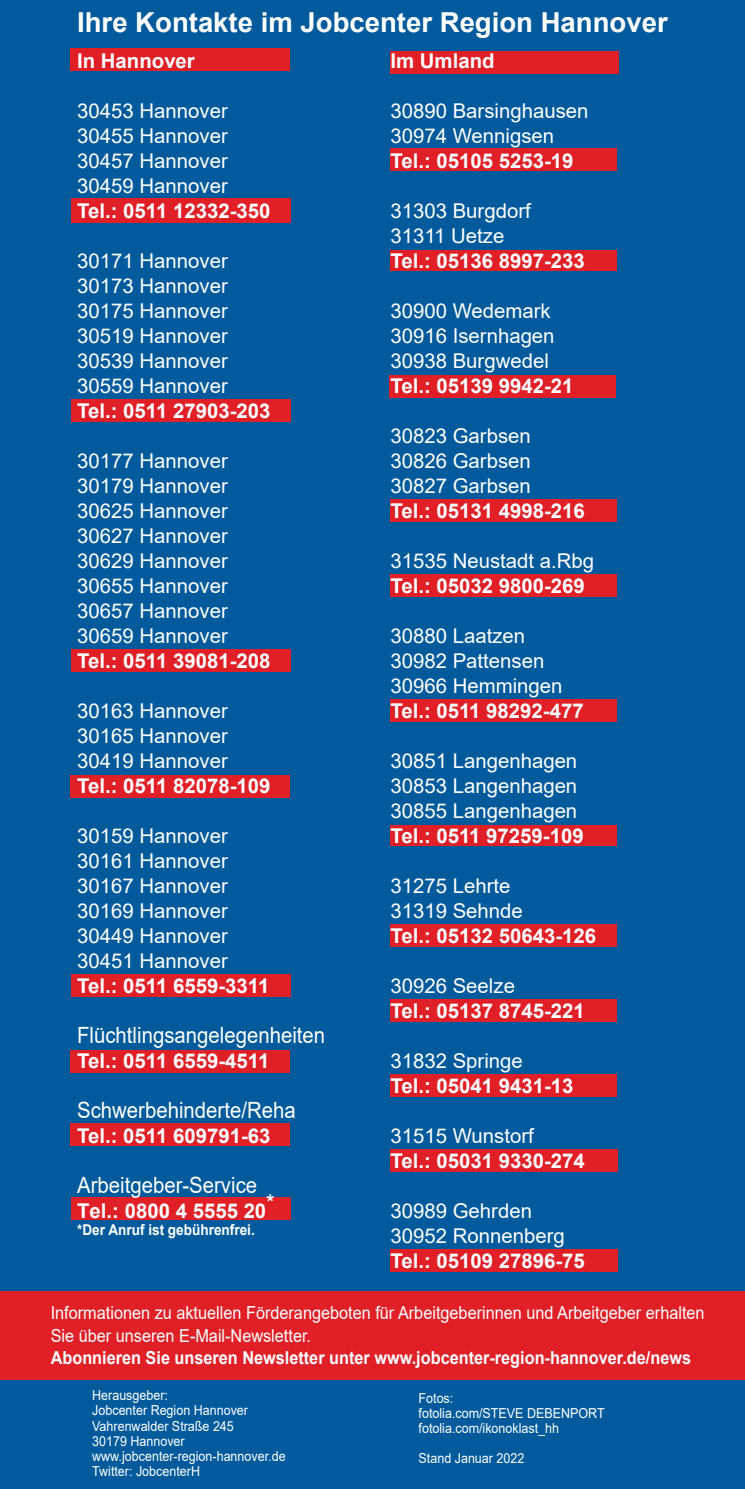
<style>
.page{position:relative;width:745px;height:1489px;background:#fff}
.page>*{position:absolute;margin:0;border:0;box-sizing:border-box;transform-origin:0 0}
.t1{font:700 27.5px "Arial";color:#fff}
.t2{font:22.5px "Arial";color:#fff;scale:.91 1}
.t3{font:20.25px/25px "Arial";color:#fff;text-align:justify}
.t4{font:700 20.25px "Arial";color:#fff}
.t5{font:18px/22.5px "Arial";color:#fff;scale:.91 1}
.t6{font:700 18px "Arial";color:#fff;scale:.91 1}
.t7{font:700 15px "Arial";color:#fff;scale:.91 1}
.t8{font:13.75px/15px "Arial";color:#fff;scale:.91 1}
</style>
<div class="page">
<div style="left:0;top:0;width:744px;height:1488px;background:#005a9c"></div>
<div style="left:390px;top:51px;width:228px;height:22px;background:#e01f26"></div>
<div style="left:70px;top:48px;width:219px;height:22px;background:#e01f26"></div>
<div style="left:71px;top:399px;width:219px;height:22px;background:#e01f26"></div>
<div style="left:72px;top:649px;width:218px;height:22px;background:#e01f26"></div>
<div style="left:71px;top:775px;width:219px;height:22px;background:#e01f26"></div>
<div style="left:71px;top:974px;width:219px;height:22px;background:#e01f26"></div>
<div style="left:71px;top:198px;width:220px;height:25px;background:#e01f26"></div>
<div style="left:390px;top:149px;width:227px;height:22px;background:#e01f26"></div>
<div style="left:390px;top:251px;width:227px;height:20px;background:#e01f26"></div>
<div style="left:389px;top:375px;width:227px;height:22px;background:#e01f26"></div>
<div style="left:390px;top:500px;width:227px;height:22px;background:#e01f26"></div>
<div style="left:390px;top:699px;width:227px;height:23px;background:#e01f26"></div>
<div style="left:390px;top:575px;width:227px;height:22px;background:#e01f26"></div>
<div style="left:390px;top:825px;width:227px;height:21px;background:#e01f26"></div>
<div style="left:390px;top:924px;width:227px;height:22px;background:#e01f26"></div>
<div style="left:390px;top:999px;width:227px;height:22px;background:#e01f26"></div>
<div style="left:390px;top:1074px;width:227px;height:22px;background:#e01f26"></div>
<div style="left:390px;top:1149px;width:227px;height:22px;background:#e01f26"></div>
<div style="left:390px;top:1249px;width:227px;height:22px;background:#e01f26"></div>
<div style="left:71px;top:1050px;width:219px;height:22px;background:#e01f26"></div>
<div style="left:71px;top:1197px;width:219px;height:22px;background:#e01f26"></div>
<div style="left:0;top:1291px;width:744px;height:88px;background:#e01f26"></div>
<div style="left:71px;top:1123px;width:219px;height:22px;background:#e01f26"></div>
<h1 class="t1" style="left:77px;top:3px;width:591px">Ihre Kontakte im Jobcenter Region Hannover</h1>
<p class="t4" style="left:77px;top:46px;width:119px">In Hannover</p>
<p class="t3" style="left:77px;top:98px;width:152px">30453 Hannover 30455 Hannover 30457 Hannover 30459 Hannover</p>
<p class="t4" style="left:77px;top:196px;width:195px">Tel.: 0511 12332-350</p>
<p class="t3" style="left:77px;top:248px;width:152px">30171 Hannover 30173 Hannover 30175 Hannover 30519 Hannover 30539 Hannover 30559 Hannover</p>
<p class="t4" style="left:77px;top:396px;width:195px">Tel.: 0511 27903-203</p>
<p class="t3" style="left:77px;top:448px;width:152px">30177 Hannover 30179 Hannover 30625 Hannover 30627 Hannover 30629 Hannover 30655 Hannover 30657 Hannover 30659 Hannover</p>
<p class="t4" style="left:77px;top:646px;width:195px">Tel.: 0511 39081-208</p>
<p class="t3" style="left:77px;top:698px;width:152px">30163 Hannover 30165 Hannover 30419 Hannover</p>
<p class="t4" style="left:77px;top:771px;width:195px">Tel.: 0511 82078-109</p>
<p class="t3" style="left:77px;top:823px;width:152px">30159 Hannover 30161 Hannover 30167 Hannover 30169 Hannover 30449 Hannover 30451 Hannover</p>
<p class="t4" style="left:77px;top:971px;width:193px">Tel.: 0511 6559-3311</p>
<p class="t2" style="left:77px;top:1019px;width:274px">Flüchtlingsangelegenheiten</p>
<p class="t4" style="left:77px;top:1046px;width:193px">Tel.: 0511 6559-4511</p>
<p class="t2" style="left:77px;top:1094px;width:241px">Schwerbehinderte/Reha</p>
<p class="t4" style="left:77px;top:1121px;width:195px">Tel.: 0511 609791-63</p>
<p class="t2" style="left:77px;top:1169px;width:199px">Arbeitgeber-Service</p>
<p class="t4" style="left:77px;top:1196px;width:198px">Tel.: 0800 4 5555 20*</p>
<p class="t7" style="left:77px;top:1218px;width:196px">*Der Anruf ist gebührenfrei.</p>
<p class="t4" style="left:390px;top:46px;width:106px">Im Umland</p>
<p class="t3" style="left:390px;top:98px;width:199px">30890 Barsinghausen<br>30974 Wennigsen</p>
<p class="t4" style="left:390px;top:146px;width:184px">Tel.: 05105 5253-19</p>
<p class="t3" style="left:390px;top:198px;width:142px">31303 Burgdorf<br>31311 Uetze</p>
<p class="t4" style="left:390px;top:246px;width:196px">Tel.: 05136 8997-233</p>
<p class="t3" style="left:390px;top:298px;width:166px;text-align:left">30900 Wedemark<br>30916 Isernhagen<br>30938 Burgwedel</p>
<p class="t4" style="left:390px;top:371px;width:184px">Tel.: 05139 9942-21</p>
<p class="t3" style="left:390px;top:423px;width:142px">30823 Garbsen 30826 Garbsen 30827 Garbsen</p>
<p class="t4" style="left:390px;top:496px;width:196px">Tel.: 05131 4998-216</p>
<p class="t3" style="left:390px;top:548px;width:205px">31535 Neustadt a.Rbg</p>
<p class="t4" style="left:390px;top:571px;width:196px">Tel.: 05032 9800-269</p>
<p class="t3" style="left:390px;top:623px;width:173px;text-align:left">30880 Laatzen<br>30982 Pattensen<br>30966 Hemmingen</p>
<p class="t4" style="left:390px;top:696px;width:195px">Tel.: 0511 98292-477</p>
<p class="t3" style="left:390px;top:748px;width:188px">30851 Langenhagen 30853 Langenhagen 30855 Langenhagen</p>
<p class="t4" style="left:390px;top:821px;width:195px">Tel.: 0511 97259-109</p>
<p class="t3" style="left:390px;top:873px;width:134px">31275 Lehrte<br>31319 Sehnde</p>
<p class="t4" style="left:390px;top:921px;width:207px">Tel.: 05132 50643-126</p>
<p class="t3" style="left:390px;top:973px;width:126px">30926 Seelze</p>
<p class="t4" style="left:390px;top:996px;width:196px">Tel.: 05137 8745-221</p>
<p class="t3" style="left:390px;top:1048px;width:134px">31832 Springe</p>
<p class="t4" style="left:390px;top:1071px;width:184px">Tel.: 05041 9431-13</p>
<p class="t3" style="left:390px;top:1123px;width:145px">31515 Wunstorf</p>
<p class="t4" style="left:390px;top:1146px;width:196px">Tel.: 05031 9330-274</p>
<p class="t3" style="left:390px;top:1198px;width:176px">30989 Gehrden<br>30952 Ronnenberg</p>
<p class="t4" style="left:390px;top:1246px;width:196px">Tel.: 05109 27896-75</p>
<p class="t5" style="left:51px;top:1301px;width:719px">Informationen zu aktuellen Förderangeboten für Arbeitgeberinnen und Arbeitgeber erhalten<br>Sie über unseren E-Mail-Newsletter.</p>
<p class="t6" style="left:51px;top:1344px;width:704px">Abonnieren Sie unseren Newsletter unter www.jobcenter-region-hannover.de/news</p>
<p class="t8" style="left:418px;top:1390px;width:206px">Fotos:<br>fotolia.com/STEVE DEBENPORT fotolia.com/ikonoklast_hh</p>
<p class="t8" style="left:418px;top:1450px;width:118px">Stand Januar 2022</p>
<p class="t8" style="left:92px;top:1387px;width:214px">Herausgeber:<br>Jobcenter Region Hannover<br>Vahrenwalder Straße 245<br>30179 Hannover www.jobcenter-region-hannover.de<br>Twitter: JobcenterH</p>
</div>
